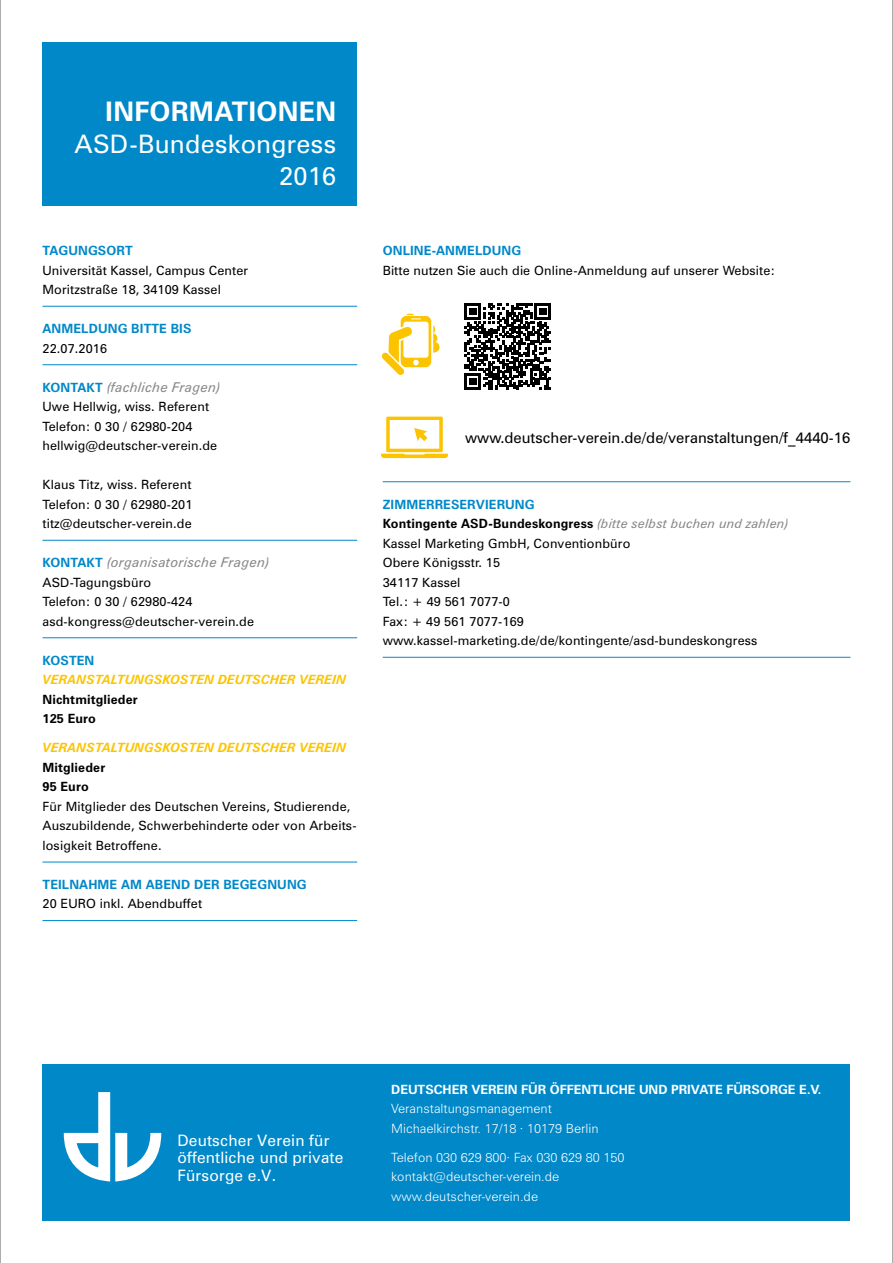
<style>
.page{position:relative;width:893px;height:1263px;background:#fff}
.page>*{position:absolute;margin:0;border:0;box-sizing:border-box;transform-origin:0 0}
.t1{font:700 27px "Zurich BT";letter-spacing:.01em;color:#fff}
.t2{font:25.5px/32.2px "Zurich BT";letter-spacing:.01em;color:#fff;text-align:right}
.t3{font:15.75px/18px "Zurich BT";letter-spacing:.01em;color:#fff}
.t4{font:15px "Zurich BT";color:#000}
.t5{font:italic 13.5px "Zurich BT";letter-spacing:.01em;color:#87888a}
.t6{font:12.75px/19.5px "Zurich BT";letter-spacing:.01em;color:#000}
.t7{font:300 12.75px/19.5px "Zurich BT";color:#fff}
.t8{font:700 12.75px "Zurich BT";letter-spacing:.01em;color:#0088c9}
.t9{font:italic 700 12.75px "Zurich BT";letter-spacing:.01em;color:#fcc400}
.t10{font:700 12.75px "Zurich BT";color:#fff}
.t11{font:700 12.75px/19.5px "Zurich BT";letter-spacing:.01em;color:#000}
.s1{font-weight:700;font-style:normal;font-size:12.75px;color:#0088c9}
.s2{font-weight:700;color:#0088c9}
.s3{font-weight:700}
.s4{font-style:italic;color:#87888a}
</style>
<div class="page">
<div style="left:43px;top:1064px;width:807px;height:156px;background:#0088c9"></div>
<hr style="left:43px;top:306px;width:314px;height:1px;background:#0088c9">
<hr style="left:43px;top:364px;width:314px;height:1px;background:#0088c9">
<hr style="left:43px;top:540px;width:314px;height:1px;background:#0088c9">
<hr style="left:43px;top:637px;width:314px;height:1px;background:#0088c9">
<hr style="left:43px;top:862px;width:314px;height:1px;background:#0088c9">
<hr style="left:43px;top:920px;width:314px;height:1px;background:#0088c9">
<hr style="left:383px;top:481px;width:467px;height:1px;background:#0088c9">
<hr style="left:383px;top:657px;width:467px;height:1px;background:#0088c9">
<svg style="left:465px;top:303px;width:86px;height:86px"></svg>
<svg style="left:381px;top:314px;width:59px;height:61px"></svg>
<div style="left:43px;top:43px;width:314px;height:163px;background:#0088c9"></div>
<svg style="left:64px;top:1092px;width:97px;height:89px"></svg>
<svg style="left:381px;top:417px;width:67px;height:41px"></svg>
<hr style="left:892px;top:0;width:1px;height:1263px;background:#87888a">
<hr style="left:0;top:0;width:1px;height:1263px;background:#87888a">
<h1 class="t1" style="left:105px;top:95px;width:192px">INFORMATIONEN</h1>
<h2 class="t2" style="left:75px;top:128px;width:263px">ASD-Bundeskongress<br>2016</h2>
<p class="t8" style="left:43px;top:243px;width:92px">TAGUNGSORT</p>
<p class="t6" style="left:43px;top:260px;width:207px">Universität Kassel, Campus Center<br>Moritzstraße 18, 34109 Kassel</p>
<p class="t8" style="left:43px;top:321px;width:57px">ANMELDUN</p>
<p class="t8" style="left:118px;top:321px;width:73px">G BITTE BIS</p>
<p class="t6" style="left:43px;top:338px;width:66px">22.07.2016</p>
<p class="t5" style="left:43px;top:379px;width:180px"><span class="s1">KON TAKT</span> (fachliche Fragen)</p>
<p class="t6" style="left:43px;top:397px;width:176px">Uwe Hellwig, wiss. Referent<br>Telefon: 0 30 / 62980-204 hellwig@deutscher-verein.de</p>
<p class="t6" style="left:43px;top:475px;width:152px;text-align:justify">Klaus Titz, wiss. Referent Telefon: 0 30 / 62980-201 titz@deutscher-verein.de</p>
<p class="t5" style="left:43px;top:554px;width:229px"><span class="s1">KON TAKT</span> (organisatorische Fragen)</p>
<p class="t6" style="left:43px;top:572px;width:213px">ASD-Tagungsbüro<br>Telefon: 0 30 / 62980-424 asd-kongress@deutscher-verein.de</p>
<p class="t8" style="left:43px;top:652px;width:44px">KOSTEN</p>
<p class="t9" style="left:43px;top:672px;width:305px">VERANSTALTUNGSKOSTEN DEUTSCHER -VEREIN</p>
<p class="t11" style="left:43px;top:689px;width:97px">NICHTMITGLIEDER<br>125 EURO</p>
<p class="t9" style="left:43px;top:740px;width:305px">VERANSTALTUNGSKOSTEN DEUTSCHER -VEREIN</p>
<p class="t11" style="left:43px;top:757px;width:64px">MITGLIEDER<br>95 EURO</p>
<p class="t6" style="left:43px;top:796px;width:316px">Für Mitglieder des Deutschen Vereins, Studierende,<br>Auszubildende, Schwerbehinderte oder von Arbeits&shy;losigkeit Betroffene.</p>
<p class="t8" style="left:43px;top:876px;width:37px">TEILNAH</p>
<p class="t8" style="left:98px;top:876px;width:67px">ME AM ABEND</p>
<p class="t8" style="left:194px;top:876px;width:84px">DER BEGEGNUN</p>
<p class="t8" style="left:297px;top:876px;width:11px">G</p>
<p class="t6" style="left:43px;top:894px;width:161px">20 EURO inkl. Abendbuffet</p>
<p class="t8" style="left:383px;top:243px;width:110px">ON LINE-AN MELDUN</p>
<p class="t8" style="left:511px;top:243px;width:11px">G</p>
<p class="t6" style="left:383px;top:260px;width:394px">Bitte nutzen Sie auch die Online-Anmeldung auf unserer Website:</p>
<p class="t4" style="left:465px;top:428px;width:387px">www.deutscher-verein.de/de/veranstaltungen/f_4440-16</p>
<p class="t8" style="left:383px;top:496px;width:70px">ZIMMERRESE</p>
<p class="t6" style="left:383px;top:494px;width:408px;text-indent:85px"><span class="s2">RVIERUNG<br></span><span class="s3">KONTINGENTE ASD-BUNDESKONGRESS</span> <span class="s4">(bitte selbst buchen und zahlen)<br></span>Kassel Marketing GmbH, Conventionbüro<br>Obere Königsstr. 15<br>34117 Kassel<br>Tel.: + 49 561 7077-0<br>Fax: + 49 561 7077-169 www.kassel-marketing.de/de/kontingente/asd-bundeskongress</p>
<p class="t3" style="left:177px;top:1131px;width:167px">Deutscher Verein für öffentliche und private<br>Fürsorge e.V.</p>
<p class="t10" style="left:391px;top:1081px;width:177px">DEUTSCHER VEREIN FÜR ÖFFEN</p>
<p class="t10" style="left:591px;top:1081px;width:56px">TLICHE UND-P</p>
<p class="t10" style="left:679px;top:1081px;width:144px">RIVATE FÜRSORGE E.V.</p>
<p class="t7" style="left:391px;top:1099px;width:209px">Veranstaltungsmanagement<br>Michaelkirchstr. 17/18 · 10179 Berlin</p>
<p class="t7" style="left:391px;top:1147px;width:235px">Telefon 030 629 800· Fax 030 629 80 150 kontakt@deutscher-verein.de www.deutscher-verein.de</p>
</div>
